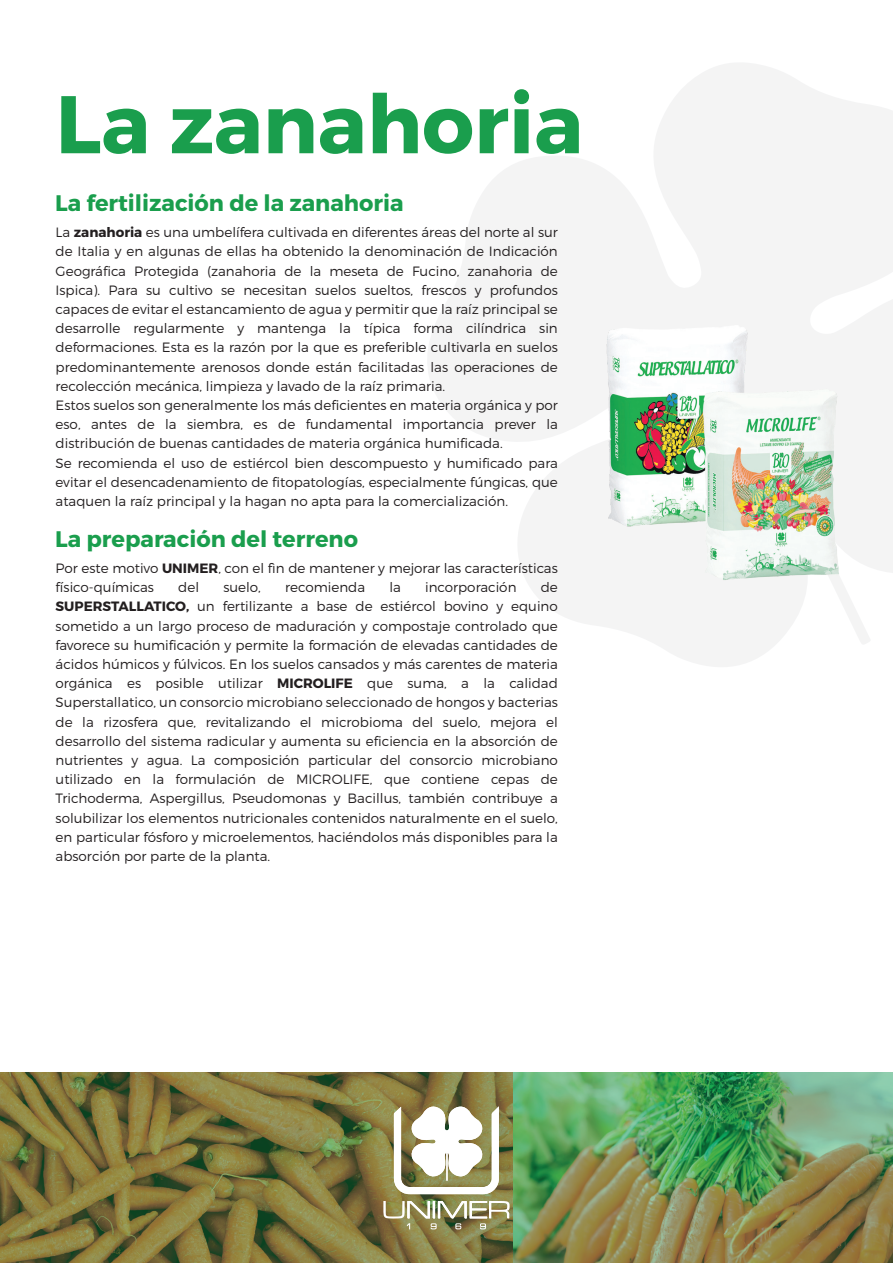
<style>
.page{position:relative;width:893px;height:1263px;background:#fff}
.page>*{position:absolute;margin:0;border:0;box-sizing:border-box;transform-origin:0 0}
.t1{font:700 81.6px "Montserrat";color:#1a9e4d}
.t2{font:700 22.5px "Montserrat";color:#1a9e4d}
.t3{font:300 13.5px/19.2px "Montserrat";color:#231f20}
.s1{font-weight:700}
</style>
<div class="page">
<svg style="left:428px;top:63px;width:465px;height:604px;fill:#f4f4f4"></svg>
<img style="left:596px;top:277px;width:161px;height:259px">
<img style="left:693px;top:366px;width:154px;height:247px">
<img style="left:0;top:1072px;width:893px;height:191px">
<svg style="left:394px;top:1106px;width:105px;height:88px"></svg>
<svg style="left:383px;top:1201px;width:127px;height:28px"></svg>
<h1 class="t1" style="left:56px;top:74px;width:529px">La zanahoria</h1>
<h2 class="t2" style="left:55px;top:189px;width:350px">La fertilización de la zanahoria</h2>
<p class="t3" style="left:56px;top:223px;width:504px">La <span class="s1">zanahoria</span> es una umbelífera cultivada en diferentes áreas del norte al sur de Italia y en algunas de ellas ha obtenido la denominación de Indicación Geográfica Protegida (zanahoria de la meseta de Fucino, zanahoria de Ispica). Para su cultivo se necesitan suelos sueltos, frescos y profundos capaces de evitar el estancamiento de agua y permitir que la raíz principal se desarrolle regularmente y mantenga la típica forma cilíndrica sin deformaciones. Esta es la razón por la que es preferible cultivarla en suelos predominantemente arenosos donde están facilitadas las operaciones de recolección mecánica, limpieza y lavado de la raíz primaria.<br>Estos suelos son generalmente los más deficientes en materia orgánica y por eso, antes de la siembra, es de fundamental importancia prever la distribución de buenas cantidades de materia orgánica humificada.<br>Se recomienda el uso de estiércol bien descompuesto y humificado para evitar el desencadenamiento de fitopatologías, especialmente fúngicas, que ataquen la raíz principal y la hagan no apta para la comercialización.</p>
<h2 class="t2" style="left:55px;top:525px;width:304px">La preparación del terreno</h2>
<p class="t3" style="left:56px;top:558px;width:504px">Por este motivo <span class="s1">UNIMER</span>, con el fìn de mantener y mejorar las características físico-químicas</p>
<p class="t3" style="left:178px;top:578px;width:22px">del</p>
<p class="t3" style="left:223px;top:578px;width:39px">suelo,</p>
<p class="t3" style="left:285px;top:578px;width:81px">recomienda</p>
<p class="t3" style="left:389px;top:578px;width:13px">la</p>
<p class="t3" style="left:425px;top:578px;width:93px">incorporación</p>
<p class="t3" style="left:56px;top:578px;width:504px;text-align:justify;text-indent:485px">de <span class="s1">SUPERSTALLATICO,</span> un fertilizante a base de estiércol bovino y equino sometido a un largo proceso de maduración y compostaje controlado que favorece su humificación y permite la formación de elevadas cantidades de ácidos húmicos y fúlvicos. En los suelos cansados y más carentes de materia orgánica es posible utilizar <span class="s1">MICROLIFE</span> que suma, a la calidad Superstallatico, un consorcio microbiano seleccionado de hongos y bacterias de la rizosfera que, revitalizando el microbioma del suelo, mejora el desarrollo del sistema radicular y aumenta su eficiencia en la absorción de nutrientes y agua. La composición particular del consorcio microbiano utilizado en la formulación de MICROLIFE, que contiene cepas de Trichoderma, Aspergillus, Pseudomonas y Bacillus, también contribuye a solubilizar los elementos nutricionales contenidos naturalmente en el suelo, en particular fósforo y microelementos, haciéndolos más disponibles para la absorción por parte de la planta.</p>
</div>
